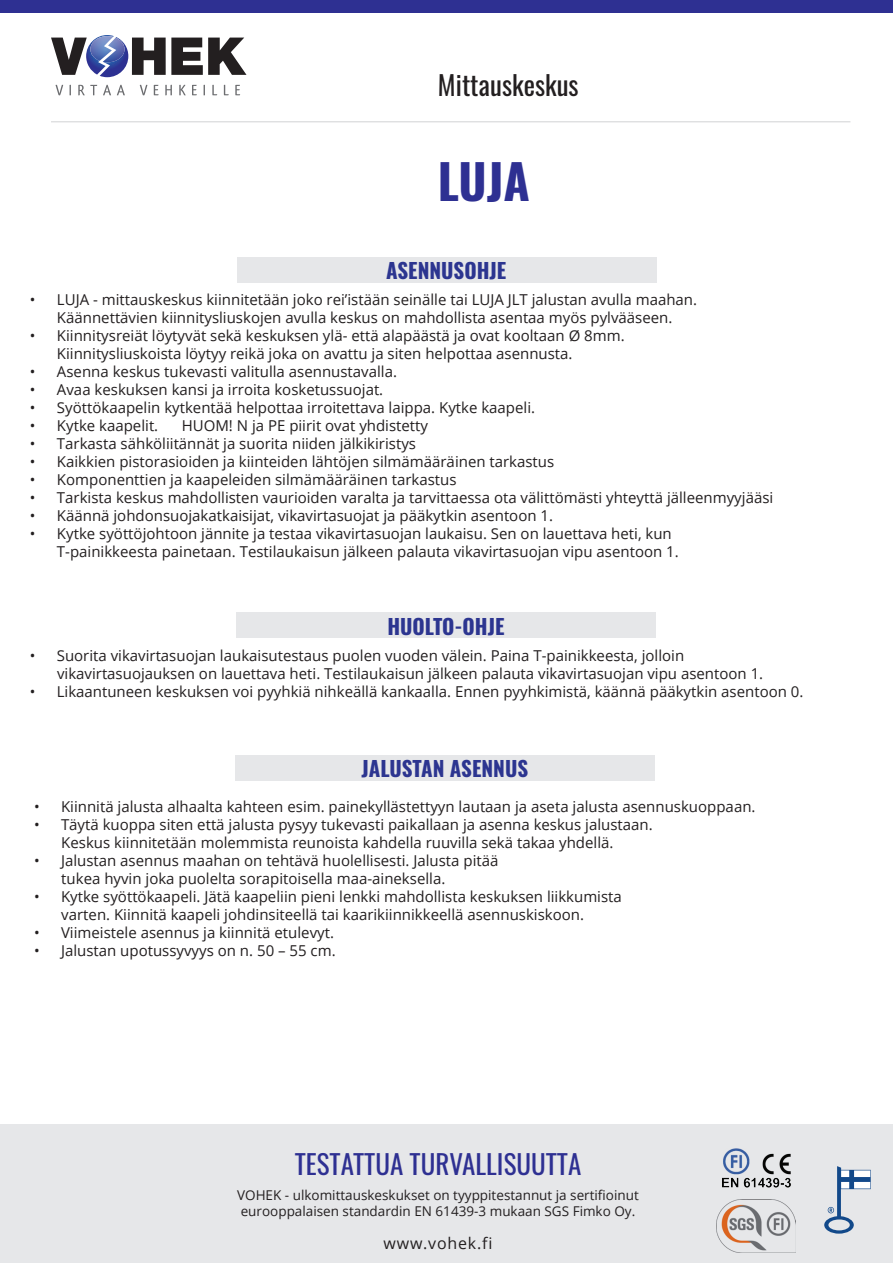
<style>
.page{position:relative;width:893px;height:1263px;background:#fff}
.page>*{position:absolute;margin:0;border:0;box-sizing:border-box;transform-origin:0 0}
.t1{font:700 48px "Oswald";color:#2e3092}
.t2{font:27px "Oswald";color:#2e3092}
.t3{font:27px "Oswald";color:#231f20}
.t4{font:700 21px "Oswald";color:#2c3590}
.t5{font:15.9px "Open Sans";letter-spacing:.05em;color:#231f20}
.t6{font:15px/18px "Open Sans";color:#231f20}
.t7{font:13.5px/16.2px "Open Sans";color:#231f20}
</style>
<div class="page">
<div style="left:0;top:0;width:893px;height:13px;background:#2e3092"></div>
<svg style="left:56px;top:85px;width:184px;height:10px"></svg>
<svg style="left:51px;top:35px;width:196px;height:42px"></svg>
<img style="left:103px;top:38px;width:22px;height:24px">
<img style="left:90px;top:36px;width:23px;height:25px">
<hr style="left:51px;top:121px;width:799px;height:1px;background:#d1d2d4">
<div style="left:237px;top:257px;width:419px;height:26px;background:#e6e7e9"></div>
<div style="left:236px;top:612px;width:420px;height:25px;background:#e6e7e9"></div>
<div style="left:235px;top:755px;width:420px;height:26px;background:#e6e7e9"></div>
<div style="left:0;top:1124px;width:893px;height:139px;background:#e6e7e9"></div>
<svg style="left:824px;top:1166px;width:47px;height:67px"></svg>
<img style="left:717px;top:1200px;width:79px;height:52px">
<img style="left:722px;top:1148px;width:69px;height:40px">
<h2 class="t3" style="left:438px;top:61px;width:142px">Mittauskeskus</h2>
<h1 class="t1" style="left:438px;top:156px;width:93px">LUJA</h1>
<h3 class="t4" style="left:386px;top:259px;width:122px">ASENNUSOHJE</h3>
<p class="t6" style="left:30px;top:290px;width:669px;text-align:center">• LUJA - mittauskeskus kiinnitetään joko rei’istään seinälle tai LUJA JLT jalustan avulla maahan.<br>Käännettävien kiinnitysliuskojen avulla keskus on mahdollista asentaa myös pylvääseen.</p>
<p class="t6" style="left:57px;top:326px;width:569px;text-indent:-27px">• Kiinnitysreiät löytyvät sekä keskuksen ylä- että alapäästä ja ovat kooltaan Ø 8mm.<br>Kiinnitysliuskoista löytyy reikä joka on avattu ja siten helpottaa asennusta.</p>
<p class="t6" style="left:30px;top:362px;width:368px">• Asenna keskus tukevasti valitulla asennustavalla.</p>
<p class="t6" style="left:30px;top:380px;width:355px">• Avaa keskuksen kansi ja irroita kosketussuojat.</p>
<p class="t6" style="left:30px;top:398px;width:507px">• Syöttökaapelin kytkentää helpottaa irroitettava laippa. Kytke kaapeli.</p>
<p class="t6" style="left:30px;top:416px;width:130px">• Kytke kaapelit.</p>
<p class="t6" style="left:182px;top:416px;width:248px">HUOM! N ja PE piirit ovat yhdistetty</p>
<p class="t6" style="left:30px;top:434px;width:388px">• Tarkasta sähköliitännät ja suorita niiden jälkikiristys</p>
<p class="t6" style="left:30px;top:452px;width:526px">• Kaikkien pistorasioiden ja kiinteiden lähtöjen silmämääräinen tarkastus</p>
<p class="t6" style="left:30px;top:470px;width:428px">• Komponenttien ja kaapeleiden silmämääräinen tarkastus</p>
<p class="t6" style="left:30px;top:488px;width:745px">• Tarkista keskus mahdollisten vaurioiden varalta ja tarvittaessa ota välittömästi yhteyttä jälleenmyyjääsi</p>
<p class="t6" style="left:30px;top:506px;width:525px">• Käännä johdonsuojakatkaisijat, vikavirtasuojat ja pääkytkin asentoon 1.</p>
<p class="t6" style="left:57px;top:524px;width:623px;text-indent:-27px">• Kytke syöttöjohtoon jännite ja testaa vikavirtasuojan laukaisu. Sen on lauettava heti, kun<br>T-painikkeesta painetaan. Testilaukaisun jälkeen palauta vikavirtasuojan vipu asentoon 1.</p>
<h3 class="t4" style="left:387px;top:615px;width:119px">HUOLTO-OHJE</h3>
<p class="t6" style="left:57px;top:646px;width:708px;text-indent:-27px">• Suorita vikavirtasuojan laukaisutestaus puolen vuoden välein. Paina T-painikkeesta, jolloin vikavirtasuojauksen on lauettava heti. Testilaukaisun jälkeen palauta vikavirtasuojan vipu asentoon 1.</p>
<p class="t6" style="left:30px;top:682px;width:775px">• Likaantuneen keskuksen voi pyyhkiä nihkeällä kankaalla. Ennen pyyhkimistä, käännä pääkytkin asentoon 0.</p>
<h3 class="t4" style="left:362px;top:757px;width:168px">JALUSTAN ASENNUS</h3>
<p class="t6" style="left:34px;top:798px;width:723px">• Kiinnitä jalusta alhaalta kahteen esim. painekyllästettyyn lautaan ja aseta jalusta asennuskuoppaan.</p>
<p class="t6" style="left:61px;top:816px;width:593px;text-indent:-27px">• Täytä kuoppa siten että jalusta pysyy tukevasti paikallaan ja asenna keskus jalustaan.<br>Keskus kiinnitetään molemmista reunoista kahdella ruuvilla sekä takaa yhdellä.</p>
<p class="t6" style="left:61px;top:852px;width:439px;text-indent:-27px">• Jalustan asennus maahan on tehtävä huolellisesti. Jalusta pitää tukea hyvin joka puolelta sorapitoisella maa-aineksella.</p>
<p class="t6" style="left:61px;top:888px;width:562px;text-indent:-27px">• Kytke syöttökaapeli. Jätä kaapeliin pieni lenkki mahdollista keskuksen liikkumista varten. Kiinnitä kaapeli johdinsiteellä tai kaarikiinnikkeellä asennuskiskoon.</p>
<p class="t6" style="left:34px;top:924px;width:301px">• Viimeistele asennus ja kiinnitä etulevyt.</p>
<p class="t6" style="left:34px;top:942px;width:303px">• Jalustan upotussyvyys on n. 50 – 55 cm.</p>
<h2 class="t2" style="left:295px;top:1139px;width:288px">TESTATTUA TURVALLISUUTTA</h2>
<p class="t7" style="left:237px;top:1186px;width:403px">VOHEK - ulkomittauskeskukset on tyyppitestannut ja sertifioinut eurooppalaisen standardin EN 61439-3 mukaan SGS Fimko Oy.</p>
<p class="t5" style="left:384px;top:1233px;width:110px">www.vohek.fi</p>
</div>
